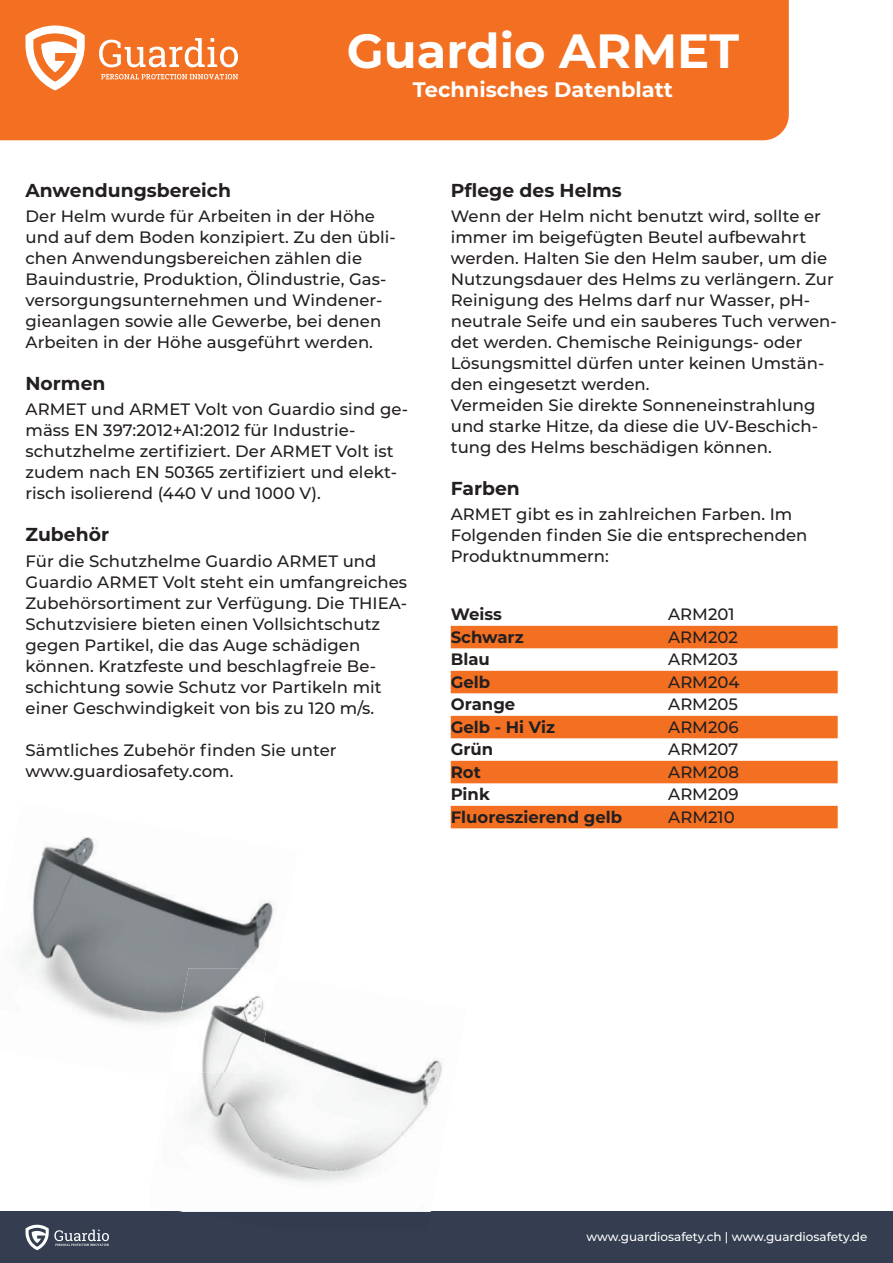
<style>
.page{position:relative;width:893px;height:1263px;background:#fff}
.page>*{position:absolute;margin:0;border:0;box-sizing:border-box;transform-origin:0 0}
.t1{font:700 48px "Montserrat";color:#fff}
.t2{font:700 21px "Montserrat";color:#fff}
.t3{font:700 18.75px "Montserrat";color:#231f20}
.t4{font:500 16.5px/21px "Montserrat";letter-spacing:.005em;color:#231f20}
.t5{font:700 16.5px "Montserrat";color:#231f20}
.t6{font:500 12px "Montserrat";color:#fff}
</style>
<div class="page">
<div style="left:0;top:1212px;width:893px;height:51px;background:#343e50"></div>
<div style="left:0;top:0;width:789px;height:140px;background:#f36f21"></div>
<svg style="left:26px;top:26px;width:212px;height:64px"></svg>
<svg style="left:26px;top:1225px;width:83px;height:25px"></svg>
<img style="left:219px;top:1032px;width:223px;height:132px">
<img style="left:150px;top:1073px;width:69px;height:139px">
<img style="left:192px;top:1164px;width:240px;height:48px">
<img style="left:19px;top:837px;width:206px;height:163px">
<img style="left:225px;top:900px;width:48px;height:68px">
<img style="left:62px;top:1000px;width:108px;height:25px">
<img style="left:170px;top:968px;width:106px;height:105px">
<div style="left:451px;top:626px;width:387px;height:22px;background:#f36f21"></div>
<div style="left:451px;top:671px;width:387px;height:22px;background:#f36f21"></div>
<div style="left:451px;top:716px;width:387px;height:22px;background:#f36f21"></div>
<div style="left:451px;top:761px;width:387px;height:22px;background:#f36f21"></div>
<div style="left:451px;top:806px;width:387px;height:22px;background:#f36f21"></div>
<h1 class="t1" style="left:347px;top:30px;width:394px">Guardio ARMET</h1>
<p class="t2" style="left:413px;top:81px;width:261px">Technisches Datenblatt</p>
<p class="t3" style="left:26px;top:182px;width:207px">Anwendungsbereich</p>
<p class="t4" style="left:26px;top:206px;width:372px">Der Helm wurde für Arbeiten in der Höhe und auf dem Boden konzipiert. Zu den übli&shy;chen Anwendungsbereichen zählen die Bauindustrie, Produktion, Ölindustrie, Gas&shy;versorgungsunternehmen und Windener&shy;gieanlagen sowie alle Gewerbe, bei denen Arbeiten in der Höhe ausgeführt werden.</p>
<p class="t3" style="left:26px;top:375px;width:82px">Normen</p>
<p class="t4" style="left:26px;top:399px;width:384px">ARMET und ARMET Volt von Guardio sind ge&shy;mäss EN 397:2012+A1:2012 für Industrie&shy;schutzhelme zertifiziert. Der ARMET Volt ist zudem nach EN 50365 zertifiziert und elekt&shy;risch isolierend (440 V und 1000 V).</p>
<p class="t3" style="left:26px;top:526px;width:85px">Zubehör</p>
<p class="t4" style="left:26px;top:550px;width:383px">Für die Schutzhelme Guardio ARMET und Guardio ARMET Volt steht ein umfangreiches Zubehörsortiment zur Verfügung. Die THIEA-Schutzvisiere bieten einen Vollsichtschutz gegen Partikel, die das Auge schädigen können. Kratzfeste und beschlagfreie Be&shy;schichtung sowie Schutz vor Partikeln mit einer Geschwindigkeit von bis zu 120 m/s.</p>
<p class="t4" style="left:26px;top:739px;width:313px">Sämtliches Zubehör finden Sie unter www.guardiosafety.com.</p>
<p class="t3" style="left:451px;top:182px;width:173px">Pflege des Helms</p>
<p class="t4" style="left:451px;top:206px;width:388px">Wenn der Helm nicht benutzt wird, sollte er immer im beigefügten Beutel aufbewahrt werden. Halten Sie den Helm sauber, um die Nutzungsdauer des Helms zu verlängern. Zur Reinigung des Helms darf nur Wasser, pH&shy;neutrale Seife und ein sauberes Tuch verwen&shy;det werden. Chemische Reinigungs- oder Lösungsmittel dürfen unter keinen Umstän&shy;den eingesetzt werden.<br>Vermeiden Sie direkte Sonneneinstrahlung und starke Hitze, da diese die UV-Beschich&shy;tung des Helms beschädigen können.</p>
<p class="t3" style="left:451px;top:480px;width:71px">Farben</p>
<p class="t4" style="left:451px;top:504px;width:358px">ARMET gibt es in zahlreichen Farben. Im<br>Folgenden finden Sie die entsprechenden<br>Produktnummern:</p>
<p class="t5" style="left:451px;top:607px;width:53px">Weiss</p>
<p class="t4" style="left:668px;top:604px;width:68px">ARM201</p>
<p class="t5" style="left:451px;top:630px;width:74px">Schwarz</p>
<p class="t4" style="left:668px;top:627px;width:71px">ARM202</p>
<p class="t5" style="left:451px;top:652px;width:41px">Blau</p>
<p class="t4" style="left:668px;top:649px;width:71px">ARM203</p>
<p class="t5" style="left:451px;top:675px;width:41px">Gelb</p>
<p class="t4" style="left:668px;top:672px;width:73px">ARM204</p>
<p class="t5" style="left:451px;top:697px;width:66px">Orange</p>
<p class="t4" style="left:668px;top:694px;width:71px">ARM205</p>
<p class="t5" style="left:451px;top:720px;width:106px">Gelb - Hi Viz</p>
<p class="t4" style="left:668px;top:717px;width:72px">ARM206</p>
<p class="t5" style="left:451px;top:742px;width:44px">Grün</p>
<p class="t4" style="left:668px;top:739px;width:72px">ARM207</p>
<p class="t5" style="left:451px;top:765px;width:32px">Rot</p>
<p class="t4" style="left:668px;top:762px;width:72px">ARM208</p>
<p class="t5" style="left:451px;top:787px;width:41px">Pink</p>
<p class="t4" style="left:668px;top:784px;width:72px">ARM209</p>
<p class="t5" style="left:451px;top:810px;width:173px">Fluoreszierend gelb</p>
<p class="t4" style="left:668px;top:807px;width:68px">ARM210</p>
<p class="t6" style="left:586px;top:1230px;width:283px">www.guardiosafety.ch | www.guardiosafety.de</p>
</div>
